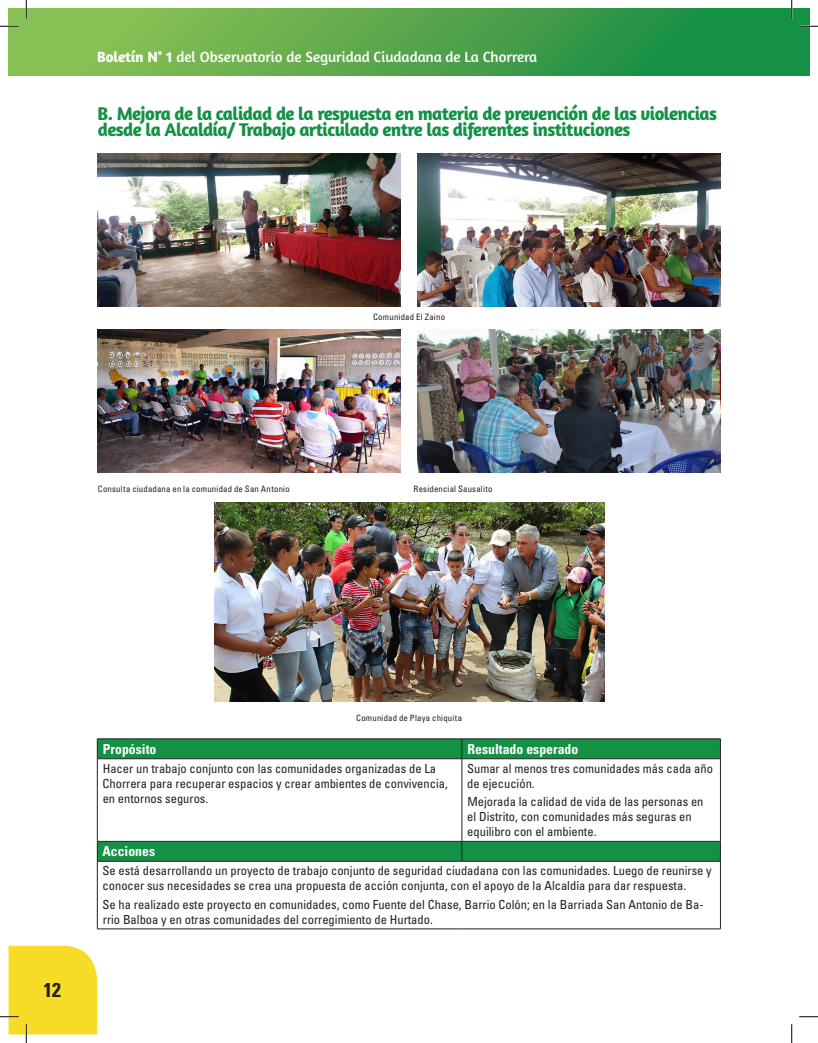
<style>
.page{position:relative;width:818px;height:1043px;background:#fff}
.page>*{position:absolute;margin:0;border:0;box-sizing:border-box;transform-origin:0 0}
.t1{font:700 condensed 20px "Univers LT Std";color:#231f20}
.t2{font:700 18.75px/16.2px "Amaranth";letter-spacing:-.03em;color:#149145}
.t3{font:15px "Amaranth";color:#fff}
.t4{font:700 condensed 13.75px "Univers LT Std";color:#fff}
.t5{font:condensed 12.5px/15px "Univers LT Std";color:#231f20}
.t6{font:condensed 8.75px "Univers LT Std";letter-spacing:.025em;color:#231f20}
.s1{font-weight:700}
</style>
<div class="page">
<svg style="left:9px;top:9px;width:782px;height:67px;background:#52a64c"></svg>
<div style="left:792px;top:9px;width:17px;height:67px;background:#149145"></div>
<div style="left:98px;top:739px;width:622px;height:122px;background:#149145"></div>
<svg style="left:98px;top:759px;width:622px;height:82px"></svg>
<svg style="left:461px;top:739px;width:1px;height:19px"></svg>
<hr style="left:97px;top:759px;width:1px;height:82px;background:#231f20">
<hr style="left:461px;top:759px;width:1px;height:82px;background:#231f20">
<hr style="left:720px;top:759px;width:1px;height:82px;background:#231f20">
<svg style="left:461px;top:842px;width:1px;height:19px"></svg>
<hr style="left:97px;top:861px;width:1px;height:67px;background:#231f20">
<hr style="left:720px;top:861px;width:1px;height:67px;background:#231f20">
<hr style="left:97px;top:928px;width:365px;height:1px;background:#231f20">
<hr style="left:462px;top:928px;width:258px;height:1px;background:#231f20">
<hr style="left:97px;top:738px;width:365px;height:1px;background:#231f20">
<svg style="left:97px;top:739px;width:1px;height:19px"></svg>
<hr style="left:462px;top:738px;width:258px;height:1px;background:#231f20">
<svg style="left:720px;top:739px;width:1px;height:19px"></svg>
<hr style="left:97px;top:758px;width:365px;height:1px;background:#231f20">
<hr style="left:462px;top:758px;width:258px;height:1px;background:#231f20">
<hr style="left:97px;top:841px;width:365px;height:1px;background:#231f20">
<svg style="left:97px;top:841px;width:1px;height:20px"></svg>
<hr style="left:462px;top:841px;width:258px;height:1px;background:#231f20">
<svg style="left:720px;top:841px;width:1px;height:20px"></svg>
<hr style="left:97px;top:861px;width:365px;height:1px;background:#231f20">
<hr style="left:462px;top:861px;width:258px;height:1px;background:#231f20">
<img style="left:97px;top:154px;width:303px;height:152px">
<img style="left:418px;top:154px;width:302px;height:152px">
<img style="left:97px;top:329px;width:303px;height:144px">
<img style="left:418px;top:329px;width:302px;height:144px">
<img style="left:215px;top:502px;width:389px;height:199px">
<svg style="left:0;top:25px;width:19px;height:2px"></svg>
<svg style="left:799px;top:25px;width:19px;height:2px"></svg>
<svg style="left:799px;top:1016px;width:19px;height:1px"></svg>
<svg style="left:25px;top:0;width:2px;height:19px"></svg>
<svg style="left:0;top:945px;width:97px;height:97px"></svg>
<svg style="left:790px;top:0;width:2px;height:19px"></svg>
<svg style="left:791px;top:1024px;width:1px;height:18px"></svg>
<p class="t3" style="left:97px;top:48px;width:441px"><span class="s1">Boletín N° 1</span> del Observatorio de Seguridad Ciudadana de La Chorrera</p>
<h2 class="t2" style="left:97px;top:105px;width:621px">B. Mejora de la calidad de la respuesta en materia de prevención de las violencias desde la Alcaldía/ Trabajo articulado entre las diferentes instituciones</h2>
<p class="t6" style="left:373px;top:311px;width:73px">Comunidad El Zaino</p>
<p class="t6" style="left:98px;top:483px;width:193px">Consulta ciudadana en la comunidad de San Antonio</p>
<p class="t6" style="left:413px;top:483px;width:80px">Residencial Sausalito</p>
<h1 class="t1" style="left:43px;top:978px;width:19px">12</h1>
<p class="t6" style="left:356px;top:712px;width:107px">Comunidad de Playa chiquita</p>
<p class="t4" style="left:103px;top:740px;width:55px">Propósito</p>
<p class="t4" style="left:467px;top:740px;width:112px">Resultado esperado</p>
<p class="t5" style="left:103px;top:760px;width:347px">Hacer un trabajo conjunto con las comunidades organizadas de La<br>Chorrera para recuperar espacios y crear ambientes de convivencia, en entornos seguros.</p>
<p class="t5" style="left:467px;top:760px;width:247px">Sumar al menos tres comunidades más cada año de ejecución.</p>
<p class="t5" style="left:467px;top:794px;width:238px">Mejorada la calidad de vida de las personas en el Distrito, con comunidades más seguras en equilibro con el ambiente.</p>
<p class="t4" style="left:102px;top:843px;width:54px">Acciones</p>
<p class="t5" style="left:103px;top:863px;width:610px">Se está desarrollando un proyecto de trabajo conjunto de seguridad ciudadana con las comunidades. Luego de reunirse y conocer sus necesidades se crea una propuesta de acción conjunta, con el apoyo de la Alcaldía para dar respuesta.</p>
<p class="t5" style="left:103px;top:896px;width:602px">Se ha realizado este proyecto en comunidades, como Fuente del Chase, Barrio Colón; en la Barriada San Antonio de Ba&shy;rrio Balboa y en otras comunidades del corregimiento de Hurtado.</p>
</div>
